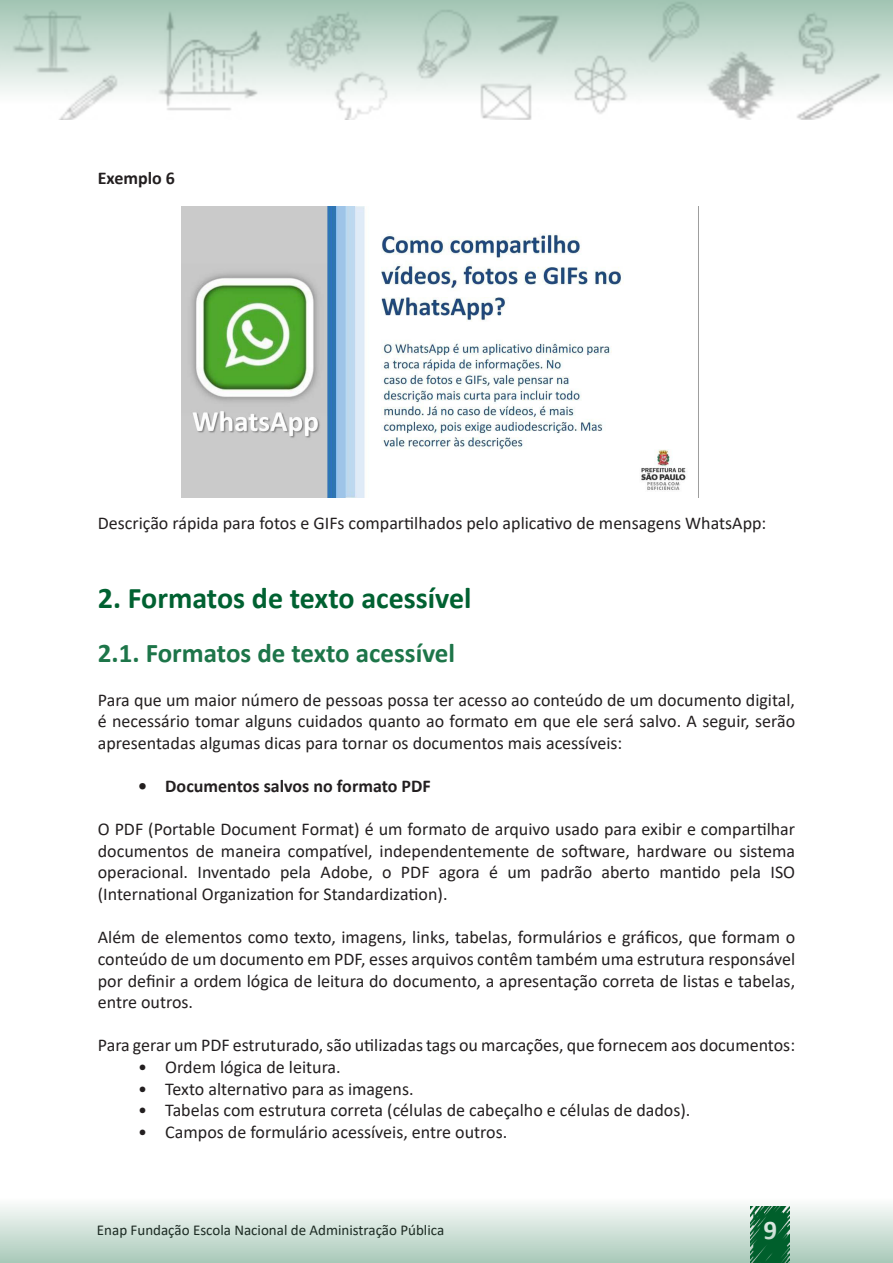
<style>
.page{position:relative;width:893px;height:1263px;background:#fff}
.page>*{position:absolute;margin:0;border:0;box-sizing:border-box;transform-origin:0 0}
.Titulo{font:700 30px "Calibri";color:#006131}
.Sub-titulo{font:700 27px "Calibri";color:#1d7549}
.t1{font:700 27px "Calibri";color:#fff}
.texto{font:18px/21.6px "Calibri";color:#231f20;text-align:justify}
.texto-2{font:700 18px "Calibri";color:#231f20}
.t2{font:15px "Calibri";color:#231f20}
</style>
<div class="page">
<svg style="left:0;top:0;width:893px;height:120px"></svg>
<svg style="left:0;top:1205px;width:893px;height:58px;background:#c6dbd0"></svg>
<img style="left:181px;top:206px;width:518px;height:291px">
<p class="texto-2" style="left:98px;top:165px;width:79px">Exemplo 6</p>
<p class="texto" style="left:98px;top:512px;width:670px">Descrição rápida para fotos e GIFs compartilhados pelo aplicativo de mensagens WhatsApp:</p>
<p class="Titulo" style="left:98px;top:577px;width:375px">2. Formatos de texto acessível</p>
<p class="Sub-titulo" style="left:98px;top:634px;width:359px">2.1. Formatos de texto acessível</p>
<p class="texto" style="left:98px;top:688px;width:699px">Para que um maior número de pessoas possa ter acesso ao conteúdo de um documento digital, é necessário tomar alguns cuidados quanto ao formato em que ele será salvo. A seguir, serão apresentadas algumas dicas para tornar os documentos mais acessíveis:</p>
<p class="texto-2" style="left:138px;top:773px;width:294px">• Documentos salvos no formato PDF</p>
<p class="texto" style="left:98px;top:818px;width:699px">O PDF (Portable Document Format) é um formato de arquivo usado para exibir e compartilhar documentos de maneira compatível, independentemente de software, hardware ou sistema operacional. Inventado pela Adobe, o PDF agora é um padrão aberto mantido pela ISO (International Organization for Standardization).</p>
<p class="texto" style="left:98px;top:926px;width:699px">Além de elementos como texto, imagens, links, tabelas, formulários e gráficos, que formam o conteúdo de um documento em PDF, esses arquivos contêm também uma estrutura responsável por definir a ordem lógica de leitura do documento, a apresentação correta de listas e tabelas, entre outros.</p>
<p class="texto" style="left:98px;top:1034px;width:699px">Para gerar um PDF estruturado, são utilizadas tags ou marcações, que fornecem aos documentos:</p>
<p class="texto" style="left:138px;top:1056px;width:204px">• Ordem lógica de leitura.</p>
<p class="texto" style="left:138px;top:1077px;width:277px">• Texto alternativo para as imagens.</p>
<p class="texto" style="left:138px;top:1099px;width:554px">• Tabelas com estrutura correta (células de cabeçalho e células de dados).</p>
<p class="texto" style="left:138px;top:1120px;width:370px">• Campos de formulário acessíveis, entre outros.</p>
<p class="t2" style="left:97px;top:1220px;width:349px">Enap Fundação Escola Nacional de Administração Pública</p>
<h2 class="t1" style="left:763px;top:1210px;width:15px">9</h2>
</div>
